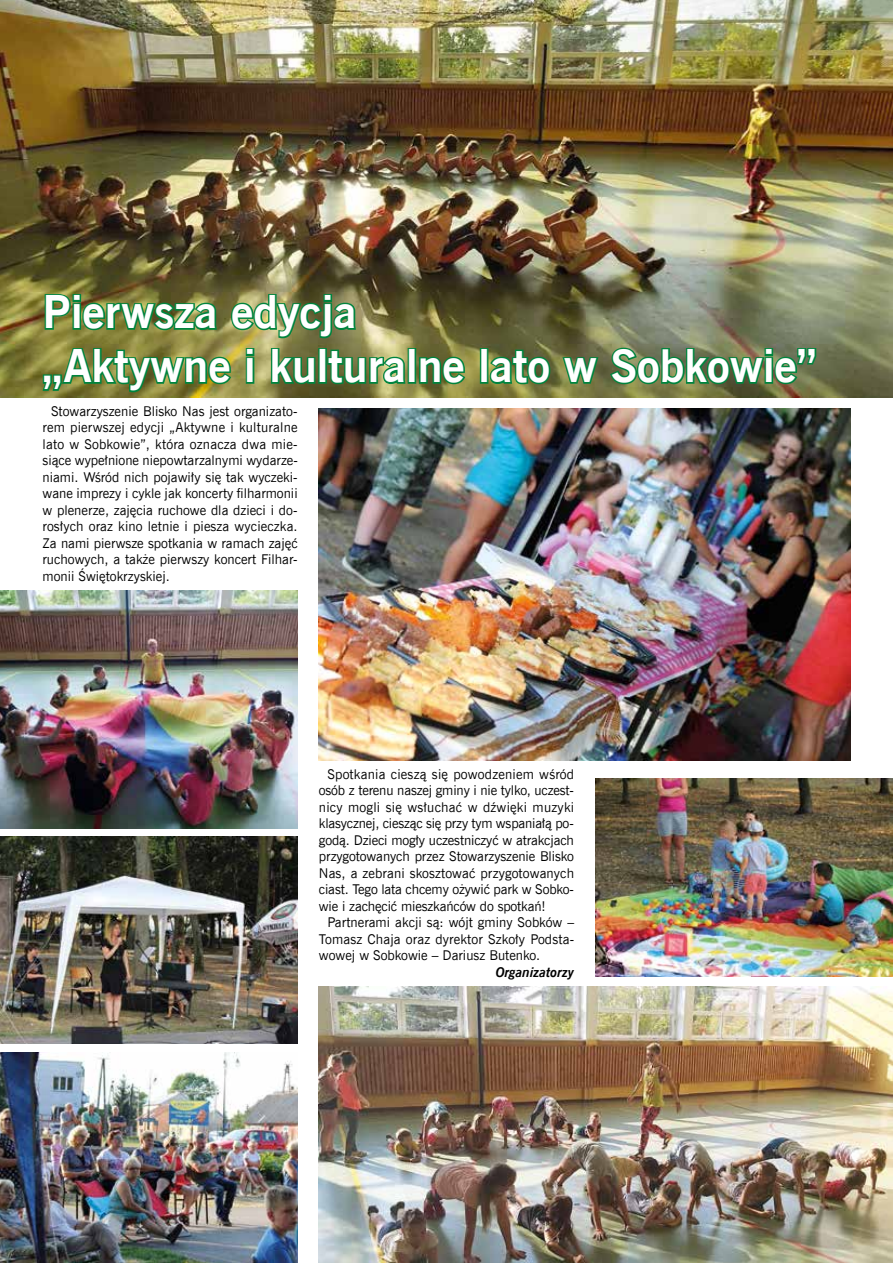
<style>
.page{position:relative;width:893px;height:1263px;background:#fff}
.page>*{position:absolute;margin:0;border:0;box-sizing:border-box;transform-origin:0 0}
.t1{font:700 45px/54px "News Goth EU";color:#fff}
.t2{font:13.5px/16.5px "News Goth EU";color:#000;text-align:justify}
.t3{font:italic 700 13.5px "News Goth EU";color:#000}
</style>
<div class="page">
<hr style="left:892px;top:929px;width:1px;height:334px;background:#dadada">
<img style="left:595px;top:778px;width:298px;height:199px">
<img style="left:319px;top:986px;width:574px;height:277px">
<img style="left:319px;top:408px;width:531px;height:352px">
<img style="left:0;top:836px;width:298px;height:208px">
<img style="left:0;top:1052px;width:298px;height:211px">
<img style="left:0;top:590px;width:298px;height:238px">
<img style="left:0;top:0;width:893px;height:398px">
<img style="left:41px;top:292px;width:366px;height:132px">
<div style="left:408px;top:348px;width:8px;height:36px;border:3px solid #00843e"></div>
<svg style="left:418px;top:355px;width:49px;height:31px;background:#3c7a3a"></svg>
<div style="left:480px;top:348px;width:8px;height:36px;border:3px solid #00843e"></div>
<svg style="left:488px;top:348px;width:64px;height:38px;background:#41783c"></svg>
<svg style="left:560px;top:346px;width:40px;height:78px;background:#748662"></svg>
<img style="left:608px;top:346px;width:210px;height:78px">
<h1 class="t1" style="left:43px;top:287px;width:776px">Pierwsza edycja<br>„Aktywne i kulturalne lato w Sobkowie”</h1>
<p class="t2" style="left:43px;top:403px;width:257px;text-indent:9px">Stowarzyszenie Blisko Nas jest organizato&shy;rem pierwszej edycji „Aktywne i kulturalne lato w Sobkowie”, która oznacza dwa mie&shy;siące wypełnione niepowtarzalnymi wydarze&shy;niami. Wśród nich pojawiły się tak wyczeki&shy;wane imprezy i cykle jak koncerty filharmonii w plenerze, zajęcia ruchowe dla dzieci i do&shy;rosłych oraz kino letnie i piesza wycieczka.<br>Za nami pierwsze spotkania w ramach zajęć ruchowych, a także pierwszy koncert Filhar&shy;monii Świętokrzyskiej.</p>
<p class="t2" style="left:319px;top:766px;width:257px;text-indent:9px">Spotkania cieszą się powodzeniem wśród osób z terenu naszej gminy i nie tylko, uczest&shy;nicy mogli się wsłuchać w dźwięki muzyki klasycznej, ciesząc się przy tym wspaniałą po&shy;godą. Dzieci mogły uczestniczyć w atrakcjach przygotowanych przez Stowarzyszenie Blisko Nas, a zebrani skosztować przygotowanych ciast. Tego lata chcemy ożywić park w Sobko&shy;wie i zachęcić mieszkańców do spotkań!</p>
<p class="t2" style="left:319px;top:914px;width:257px;text-indent:9px">Partnerami akcji są: wójt gminy Sobków – Tomasz Chaja oraz dyrektor Szkoły Podsta&shy;wowej w Sobkowie – Dariusz Butenko.</p>
<p class="t3" style="left:496px;top:963px;width:80px">Organizatorzy</p>
</div>
